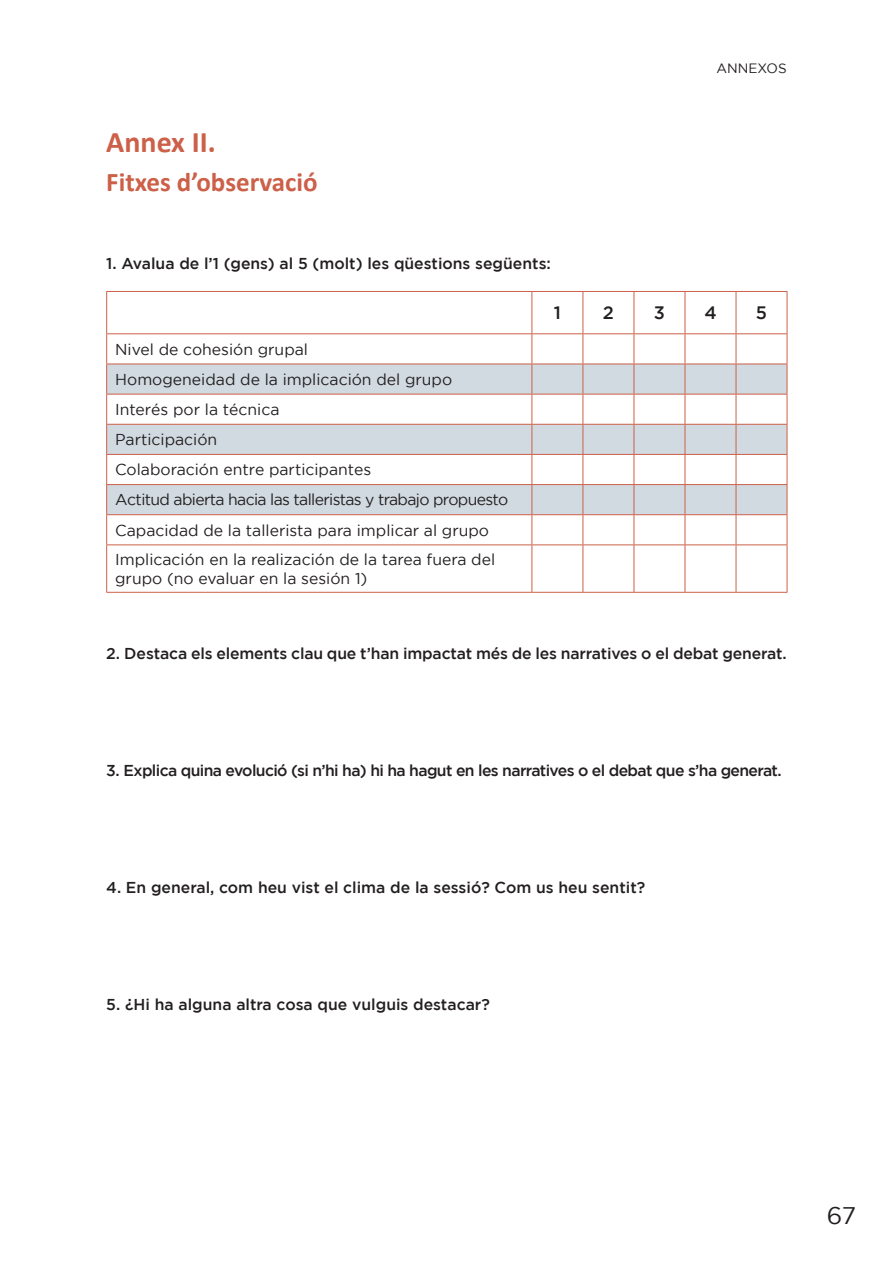
<style>
.page{position:relative;width:893px;height:1263px;background:#fff}
.page>*{position:absolute;margin:0;border:0;box-sizing:border-box;transform-origin:0 0}
.t1{font:700 30px "Calibri";color:#cc6048}
.t2{font:700 27px "Calibri";color:#cc6048}
.t3{font:24px "Gotham";color:#231f20}
.t4{font:500 18px "Gotham";color:#231f20}
.t5{font:15.75px/30px "Gotham";color:#231f20}
.t6{font:500 15.75px "Gotham";letter-spacing:-.01em;color:#231f20}
.t7{font:500 15.75px "Gotham";letter-spacing:-.04em;color:#231f20}
.t8{font:13.5px "Gotham";color:#231f20}
</style>
<div class="page">
<svg style="left:107px;top:292px;width:680px;height:41px"></svg>
<svg style="left:107px;top:365px;width:680px;height:149px;fill:#d1dae1"></svg>
<hr style="left:106px;top:291px;width:426px;height:1px;background:#cc6048">
<hr style="left:106px;top:292px;width:1px;height:41px;background:#cc6048">
<hr style="left:532px;top:291px;width:51px;height:1px;background:#cc6048">
<hr style="left:531px;top:292px;width:1px;height:41px;background:#cc6048">
<hr style="left:583px;top:291px;width:51px;height:1px;background:#cc6048">
<hr style="left:583px;top:292px;width:1px;height:41px;background:#cc6048">
<hr style="left:634px;top:291px;width:51px;height:1px;background:#cc6048">
<hr style="left:634px;top:292px;width:1px;height:41px;background:#cc6048">
<hr style="left:685px;top:291px;width:51px;height:1px;background:#cc6048">
<hr style="left:685px;top:292px;width:1px;height:41px;background:#cc6048">
<hr style="left:736px;top:291px;width:51px;height:1px;background:#cc6048">
<hr style="left:736px;top:292px;width:1px;height:41px;background:#cc6048">
<hr style="left:787px;top:292px;width:1px;height:41px;background:#cc6048">
<hr style="left:106px;top:333px;width:426px;height:1px;background:#cc6048">
<hr style="left:106px;top:334px;width:1px;height:30px;background:#cc6048">
<hr style="left:532px;top:333px;width:51px;height:1px;background:#cc6048">
<hr style="left:531px;top:334px;width:1px;height:30px;background:#cc6048">
<hr style="left:583px;top:333px;width:51px;height:1px;background:#cc6048">
<hr style="left:583px;top:334px;width:1px;height:30px;background:#cc6048">
<hr style="left:634px;top:333px;width:51px;height:1px;background:#cc6048">
<hr style="left:634px;top:334px;width:1px;height:30px;background:#cc6048">
<hr style="left:685px;top:333px;width:51px;height:1px;background:#cc6048">
<hr style="left:685px;top:334px;width:1px;height:30px;background:#cc6048">
<hr style="left:736px;top:333px;width:51px;height:1px;background:#cc6048">
<hr style="left:736px;top:334px;width:1px;height:30px;background:#cc6048">
<hr style="left:787px;top:334px;width:1px;height:30px;background:#cc6048">
<hr style="left:106px;top:364px;width:426px;height:1px;background:#cc6048">
<hr style="left:106px;top:364px;width:1px;height:30px;background:#cc6048">
<hr style="left:532px;top:364px;width:51px;height:1px;background:#cc6048">
<hr style="left:531px;top:364px;width:1px;height:30px;background:#cc6048">
<hr style="left:583px;top:364px;width:51px;height:1px;background:#cc6048">
<hr style="left:583px;top:364px;width:1px;height:30px;background:#cc6048">
<hr style="left:634px;top:364px;width:51px;height:1px;background:#cc6048">
<hr style="left:634px;top:364px;width:1px;height:30px;background:#cc6048">
<hr style="left:685px;top:364px;width:51px;height:1px;background:#cc6048">
<hr style="left:685px;top:364px;width:1px;height:30px;background:#cc6048">
<hr style="left:736px;top:364px;width:51px;height:1px;background:#cc6048">
<hr style="left:736px;top:364px;width:1px;height:30px;background:#cc6048">
<hr style="left:787px;top:364px;width:1px;height:30px;background:#cc6048">
<hr style="left:106px;top:394px;width:426px;height:1px;background:#cc6048">
<hr style="left:106px;top:394px;width:1px;height:30px;background:#cc6048">
<hr style="left:532px;top:394px;width:51px;height:1px;background:#cc6048">
<hr style="left:531px;top:394px;width:1px;height:30px;background:#cc6048">
<hr style="left:583px;top:394px;width:51px;height:1px;background:#cc6048">
<hr style="left:583px;top:394px;width:1px;height:30px;background:#cc6048">
<hr style="left:634px;top:394px;width:51px;height:1px;background:#cc6048">
<hr style="left:634px;top:394px;width:1px;height:30px;background:#cc6048">
<hr style="left:685px;top:394px;width:51px;height:1px;background:#cc6048">
<hr style="left:685px;top:394px;width:1px;height:30px;background:#cc6048">
<hr style="left:736px;top:394px;width:51px;height:1px;background:#cc6048">
<hr style="left:736px;top:394px;width:1px;height:30px;background:#cc6048">
<hr style="left:787px;top:394px;width:1px;height:30px;background:#cc6048">
<hr style="left:106px;top:424px;width:426px;height:1px;background:#cc6048">
<hr style="left:532px;top:424px;width:51px;height:1px;background:#cc6048">
<hr style="left:583px;top:424px;width:51px;height:1px;background:#cc6048">
<hr style="left:634px;top:424px;width:51px;height:1px;background:#cc6048">
<hr style="left:685px;top:424px;width:51px;height:1px;background:#cc6048">
<hr style="left:736px;top:424px;width:51px;height:1px;background:#cc6048">
<hr style="left:106px;top:454px;width:426px;height:1px;background:#cc6048">
<hr style="left:532px;top:454px;width:51px;height:1px;background:#cc6048">
<hr style="left:583px;top:454px;width:51px;height:1px;background:#cc6048">
<hr style="left:634px;top:454px;width:51px;height:1px;background:#cc6048">
<hr style="left:685px;top:454px;width:51px;height:1px;background:#cc6048">
<hr style="left:736px;top:454px;width:51px;height:1px;background:#cc6048">
<hr style="left:106px;top:484px;width:426px;height:1px;background:#cc6048">
<hr style="left:532px;top:484px;width:51px;height:1px;background:#cc6048">
<hr style="left:583px;top:484px;width:51px;height:1px;background:#cc6048">
<hr style="left:634px;top:484px;width:51px;height:1px;background:#cc6048">
<hr style="left:685px;top:484px;width:51px;height:1px;background:#cc6048">
<hr style="left:736px;top:484px;width:51px;height:1px;background:#cc6048">
<hr style="left:106px;top:514px;width:426px;height:1px;background:#cc6048">
<svg style="left:106px;top:425px;width:1px;height:119px"></svg>
<hr style="left:532px;top:514px;width:51px;height:1px;background:#cc6048">
<svg style="left:531px;top:425px;width:1px;height:119px"></svg>
<hr style="left:583px;top:514px;width:51px;height:1px;background:#cc6048">
<svg style="left:583px;top:425px;width:1px;height:119px"></svg>
<hr style="left:634px;top:514px;width:51px;height:1px;background:#cc6048">
<svg style="left:634px;top:425px;width:1px;height:119px"></svg>
<hr style="left:685px;top:514px;width:51px;height:1px;background:#cc6048">
<svg style="left:685px;top:425px;width:1px;height:119px"></svg>
<hr style="left:736px;top:514px;width:51px;height:1px;background:#cc6048">
<svg style="left:736px;top:425px;width:1px;height:119px"></svg>
<svg style="left:787px;top:425px;width:1px;height:119px"></svg>
<hr style="left:106px;top:544px;width:426px;height:1px;background:#cc6048">
<hr style="left:106px;top:545px;width:1px;height:47px;background:#cc6048">
<hr style="left:532px;top:544px;width:51px;height:1px;background:#cc6048">
<hr style="left:531px;top:545px;width:1px;height:47px;background:#cc6048">
<hr style="left:583px;top:544px;width:51px;height:1px;background:#cc6048">
<hr style="left:583px;top:545px;width:1px;height:47px;background:#cc6048">
<hr style="left:634px;top:544px;width:51px;height:1px;background:#cc6048">
<hr style="left:634px;top:545px;width:1px;height:47px;background:#cc6048">
<hr style="left:685px;top:544px;width:51px;height:1px;background:#cc6048">
<hr style="left:685px;top:545px;width:1px;height:47px;background:#cc6048">
<hr style="left:736px;top:544px;width:51px;height:1px;background:#cc6048">
<hr style="left:736px;top:545px;width:1px;height:47px;background:#cc6048">
<hr style="left:787px;top:545px;width:1px;height:47px;background:#cc6048">
<hr style="left:106px;top:592px;width:426px;height:1px;background:#cc6048">
<hr style="left:532px;top:592px;width:51px;height:1px;background:#cc6048">
<hr style="left:583px;top:592px;width:51px;height:1px;background:#cc6048">
<hr style="left:634px;top:592px;width:51px;height:1px;background:#cc6048">
<hr style="left:685px;top:592px;width:51px;height:1px;background:#cc6048">
<hr style="left:736px;top:592px;width:51px;height:1px;background:#cc6048">
<h1 class="t1" style="left:106px;top:123px;width:111px">Annex II.</h1>
<h2 class="t2" style="left:106px;top:165px;width:213px">Fitxes d’observació</h2>
<p class="t6" style="left:106px;top:256px;width:446px">1. Avalua de l’1 (gens) al 5 (molt) les qüestions següents:</p>
<p class="t8" style="left:716px;top:61px;width:72px">ANNEXOS</p>
<p class="t5" style="left:115px;top:335px;width:395px">Nivel de cohesión grupal<br>Homogeneidad de la implicación del grupo Interés por la técnica<br>Participación<br>Colaboración entre participantes<br>Actitud abierta hacia las talleristas y trabajo propuesto Capacidad de la tallerista para implicar al grupo Implicación en la realización de la tarea fuera del</p>
<p class="t5" style="left:115px;top:564px;width:254px">grupo (no evaluar en la sesión 1)</p>
<p class="t4" style="left:554px;top:305px;width:9px">1</p>
<p class="t4" style="left:603px;top:305px;width:13px">2</p>
<p class="t4" style="left:654px;top:305px;width:13px">3</p>
<p class="t4" style="left:704px;top:305px;width:14px">4</p>
<p class="t4" style="left:756px;top:305px;width:13px">5</p>
<p class="t6" style="left:106px;top:646px;width:682px">2. Destaca els elements clau que t’han impactat més de les narratives o el debat generat.</p>
<p class="t7" style="left:106px;top:763px;width:677px">3. Explica quina evolució (si n’hi ha) hi ha hagut en les narratives o el debat que s’ha generat.</p>
<p class="t6" style="left:106px;top:880px;width:540px">4. En general, com heu vist el clima de la sessió? Com us heu sentit?</p>
<p class="t6" style="left:106px;top:997px;width:385px">5. ¿Hi ha alguna altra cosa que vulguis destacar?</p>
<h3 class="t3" style="left:827px;top:1205px;width:31px">67</h3>
</div>
